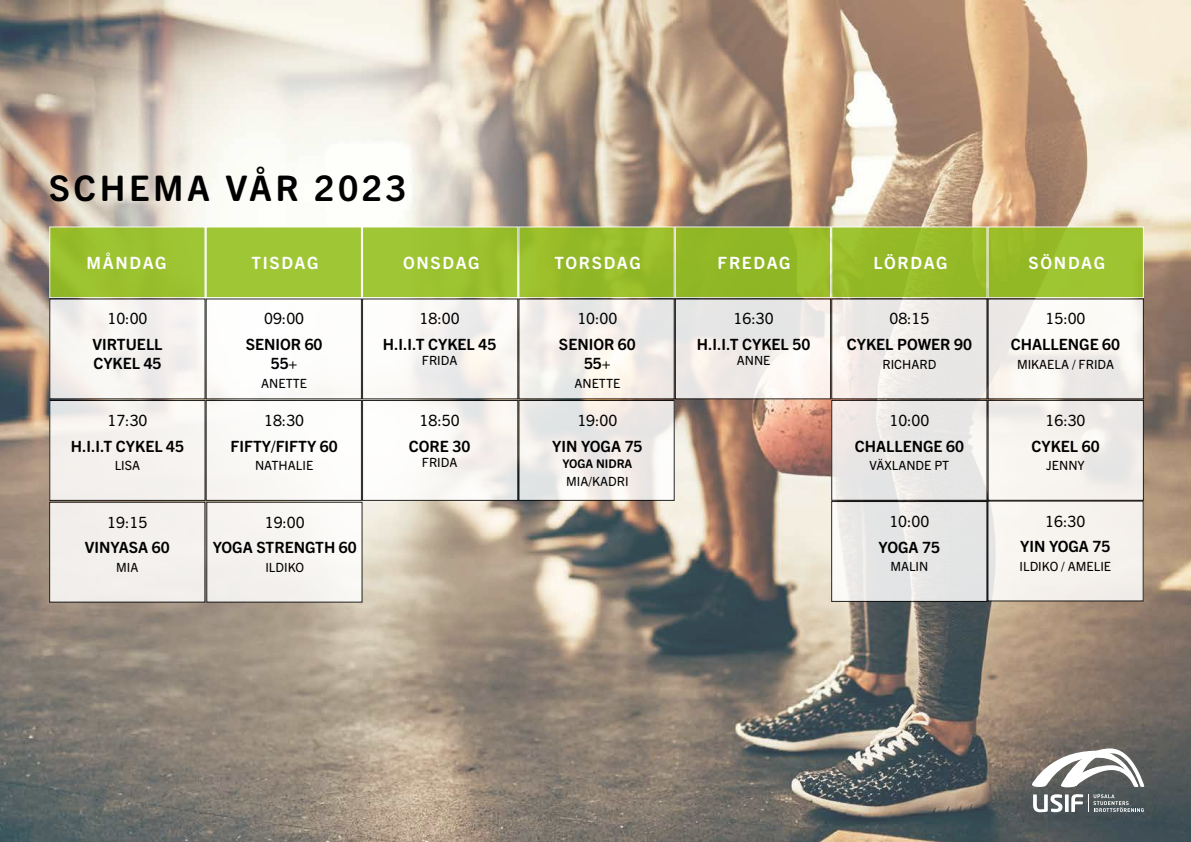
<style>
.page{position:relative;width:1191px;height:842px;background:#fff}
.page>*{position:absolute;margin:0;border:0;box-sizing:border-box;transform-origin:0 0}
.t1{font:700 35.4px "Trade Gothic Next SR Pro";letter-spacing:.1em;color:#000}
.t2{font:700 17px "Trade Gothic Next SR Pro";letter-spacing:.1em;color:#fff}
.t3{font:700 15.6px/18.7px "Trade Gothic Next SR Pro";color:#000;text-align:center}
.t4{font:15.6px "Trade Gothic Next SR Pro";color:#000}
.t5{font:12.7px "Trade Gothic Next SR Pro";color:#000}
.t6{font:700 12px "Trade Gothic Next SR Pro";color:#000}
</style>
<div class="page">
<img style="left:0;top:0;width:1191px;height:841px">
<svg style="left:1033px;top:794px;width:29px;height:18px"></svg>
<hr style="left:1065px;top:794px;width:3px;height:18px;background:#fff">
<svg style="left:1071px;top:794px;width:72px;height:18px"></svg>
<svg style="left:1030px;top:748px;width:114px;height:39px"></svg>
<div style="left:50px;top:227px;width:155px;height:71px;background:#9cc22f;border:1px solid #fff"></div>
<div style="left:206px;top:227px;width:155px;height:71px;background:#9fc735;border:1px solid #fff"></div>
<div style="left:362px;top:227px;width:156px;height:71px;background:#9dc330;border:1px solid #fff"></div>
<div style="left:519px;top:227px;width:155px;height:71px;background:#97bb27;border:1px solid #fff"></div>
<div style="left:675px;top:227px;width:155px;height:71px;background:linear-gradient(to right,#8db523,#99be2a);border:1px solid #fff"></div>
<div style="left:831px;top:227px;width:156px;height:71px;background:#96ba27;border:1px solid #fff"></div>
<div style="left:988px;top:227px;width:155px;height:71px;background:#9ec430;border:1px solid #fff"></div>
<div style="left:50px;top:299px;width:155px;height:100px;background:#f7f3f0"></div>
<div style="left:50px;top:400px;width:155px;height:100px;background:#f4f1ee"></div>
<div style="left:50px;top:400px;width:155px;height:101px;border:1px solid #000"></div>
<div style="left:206px;top:299px;width:155px;height:100px;background:#fff"></div>
<div style="left:206px;top:400px;width:155px;height:100px;background:#fff"></div>
<div style="left:206px;top:400px;width:155px;height:101px;border:1px solid #000"></div>
<svg style="left:364px;top:301px;width:152px;height:96px;fill:#faf7f3"></svg>
<svg style="left:521px;top:301px;width:151px;height:96px;fill:#f2ede9"></svg>
<svg style="left:521px;top:402px;width:151px;height:97px;fill:#ede8e6"></svg>
<div style="left:519px;top:400px;width:155px;height:101px;border:1px solid #000"></div>
<div style="left:831px;top:299px;width:156px;height:100px;background:linear-gradient(to right,#f5efeb,#e7e6e5)"></div>
<svg style="left:833px;top:402px;width:152px;height:96px;background:#eae7e6"></svg>
<div style="left:831px;top:400px;width:156px;height:100px;border:1px solid #000"></div>
<div style="left:988px;top:299px;width:155px;height:100px;background:linear-gradient(to right,#f4f1ed,#f7f5f2)"></div>
<div style="left:988px;top:400px;width:155px;height:100px;background:linear-gradient(to right,#f9f6f1,#ebe9e7)"></div>
<div style="left:988px;top:400px;width:155px;height:100px;border:1px solid #000"></div>
<svg style="left:677px;top:301px;width:151px;height:96px;fill:#ece7e6"></svg>
<div style="left:50px;top:502px;width:155px;height:100px;background:#f2f0ed"></div>
<div style="left:988px;top:501px;width:155px;height:100px;background:#f6f2ed"></div>
<svg style="left:833px;top:503px;width:152px;height:97px;background:#e7e7e7"></svg>
<div style="left:831px;top:501px;width:156px;height:101px;border:1px solid #000"></div>
<svg style="left:364px;top:402px;width:152px;height:96px"></svg>
<div style="left:362px;top:400px;width:156px;height:100px;border:1px solid #000"></div>
<div style="left:207px;top:502px;width:155px;height:100px;background:#f6f4f1"></div>
<h1 class="t1" style="left:49px;top:163px;width:359px">SCHEMA VÅR 2023</h1>
<p class="t2" style="left:86px;top:251px;width:82px">MÅNDAG</p>
<p class="t2" style="left:251px;top:251px;width:69px">TISDAG</p>
<p class="t2" style="left:403px;top:251px;width:78px">ONSDAG</p>
<p class="t2" style="left:554px;top:251px;width:88px">TORSDAG</p>
<p class="t2" style="left:717px;top:251px;width:74px">FREDAG</p>
<p class="t2" style="left:873px;top:251px;width:76px">LÖRDAG</p>
<p class="t2" style="left:1028px;top:251px;width:78px">SÖNDAG</p>
<p class="t4" style="left:107px;top:308px;width:42px">10:00</p>
<p class="t3" style="left:92px;top:334px;width:72px;text-align:left">VIRTUELL<br>CYKEL 45</p>
<p class="t4" style="left:107px;top:409px;width:42px">17:30</p>
<p class="t3" style="left:71px;top:435px;width:115px">H.I.I.T CYKEL 45</p>
<p class="t5" style="left:115px;top:457px;width:27px">LISA</p>
<p class="t4" style="left:107px;top:511px;width:42px">19:15</p>
<p class="t3" style="left:85px;top:537px;width:86px">VINYASA 60</p>
<p class="t5" style="left:116px;top:559px;width:24px">MIA</p>
<p class="t4" style="left:264px;top:308px;width:42px">09:00</p>
<p class="t3" style="left:246px;top:334px;width:78px">SENIOR 60<br>55+</p>
<p class="t5" style="left:261px;top:374px;width:47px">ANETTE</p>
<p class="t4" style="left:264px;top:409px;width:42px">18:30</p>
<p class="t3" style="left:231px;top:435px;width:109px">FIFTY/FIFTY 60</p>
<p class="t5" style="left:255px;top:457px;width:60px">NATHALIE</p>
<p class="t4" style="left:265px;top:511px;width:42px">19:00</p>
<p class="t3" style="left:213px;top:537px;width:145px">YOGA STRENGTH 60</p>
<p class="t5" style="left:265px;top:558px;width:40px">ILDIKO</p>
<p class="t4" style="left:419px;top:308px;width:42px">18:00</p>
<p class="t3" style="left:383px;top:334px;width:115px">H.I.I.T CYKEL 45</p>
<p class="t5" style="left:422px;top:352px;width:37px">FRIDA</p>
<p class="t4" style="left:419px;top:409px;width:42px">18:50</p>
<p class="t3" style="left:409px;top:436px;width:63px">CORE 30</p>
<p class="t5" style="left:422px;top:454px;width:37px">FRIDA</p>
<p class="t4" style="left:577px;top:308px;width:42px">10:00</p>
<p class="t3" style="left:559px;top:334px;width:78px">SENIOR 60<br>55+</p>
<p class="t5" style="left:574px;top:374px;width:47px">ANETTE</p>
<p class="t4" style="left:577px;top:409px;width:42px">19:00</p>
<p class="t3" style="left:552px;top:435px;width:92px">YIN YOGA 75</p>
<p class="t6" style="left:562px;top:455px;width:71px">YOGA NIDRA</p>
<p class="t5" style="left:566px;top:473px;width:64px">MIA/KADRI</p>
<p class="t4" style="left:733px;top:308px;width:42px">16:30</p>
<p class="t3" style="left:697px;top:334px;width:115px">H.I.I.T CYKEL 50</p>
<p class="t5" style="left:737px;top:352px;width:35px">ANNE</p>
<p class="t4" style="left:889px;top:308px;width:42px">08:15</p>
<p class="t3" style="left:847px;top:334px;width:127px">CYKEL POWER 90</p>
<p class="t5" style="left:882px;top:355px;width:55px">RICHARD</p>
<p class="t4" style="left:889px;top:409px;width:42px">10:00</p>
<p class="t3" style="left:854px;top:435px;width:111px">CHALLENGE 60</p>
<p class="t5" style="left:869px;top:457px;width:81px">VÄXLANDE PT</p>
<p class="t4" style="left:889px;top:510px;width:42px">10:00</p>
<p class="t3" style="left:878px;top:537px;width:63px">YOGA 75</p>
<p class="t5" style="left:890px;top:558px;width:40px">MALIN</p>
<p class="t4" style="left:1045px;top:308px;width:42px">15:00</p>
<p class="t3" style="left:1011px;top:334px;width:111px">CHALLENGE 60</p>
<p class="t5" style="left:1017px;top:355px;width:99px">MIKAELA / FRIDA</p>
<p class="t4" style="left:1045px;top:409px;width:42px">16:30</p>
<p class="t3" style="left:1031px;top:435px;width:70px">CYKEL 60</p>
<p class="t5" style="left:1046px;top:457px;width:40px">JENNY</p>
<p class="t4" style="left:1045px;top:510px;width:42px">16:30</p>
<p class="t3" style="left:1020px;top:536px;width:92px">YIN YOGA 75</p>
<p class="t5" style="left:1019px;top:557px;width:93px">ILDIKO / AMELIE</p>
</div>
